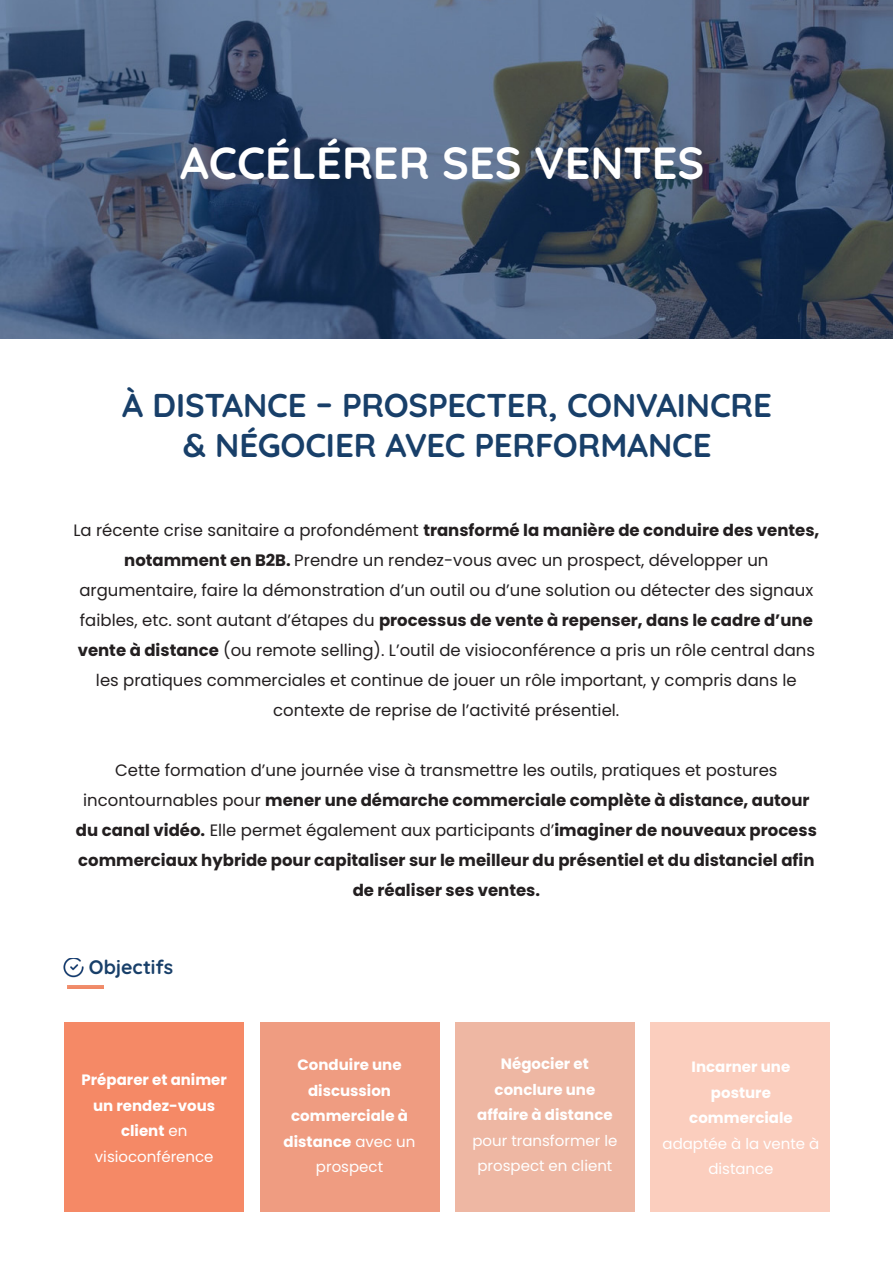
<style>
.page{position:relative;width:893px;height:1263px;background:#fff}
.page>*{position:absolute;margin:0;border:0;box-sizing:border-box;transform-origin:0 0}
.t1{font:300 45px "Quicksand";color:#fff}
.t2{font:300 33px "Quicksand";letter-spacing:-.005em;color:#183f69}
.t3{font:300 19.5px "Quicksand";letter-spacing:-.005em;color:#183f69}
.t4{font:16.5px/30px "Poppins";color:#231f20;text-align:center}
.t5{font:700 16.5px/30px "Poppins";color:#231f20;text-align:center}
.t6{font:700 15px/25.5px "Poppins";color:#fff;text-align:center}
.t7{font:15px/25.5px "Poppins";color:#fff;text-align:center}
.s1{font-weight:700}
.s2{font-weight:400}
</style>
<div class="page">
<img style="left:0;top:0;width:893px;height:339px">
<img style="left:67px;top:985px;width:36px;height:3px">
<div style="left:64px;top:1023px;width:180px;height:189px;background:#f58966"></div>
<div style="left:260px;top:1023px;width:179px;height:189px;background:#ef9c81"></div>
<div style="left:455px;top:1023px;width:180px;height:189px;background:#eeb7a3"></div>
<div style="left:650px;top:1023px;width:180px;height:189px;background:#fbcebe"></div>
<img style="left:63px;top:958px;width:21px;height:20px">
<p class="t1" style="left:180px;top:128px;width:526px">ACCÉLÉRER SES VENTES</p>
<p class="t2" style="left:122px;top:380px;width:651px">À DISTANCE – PROSPECTER, CONVAINCRE</p>
<p class="t2" style="left:183px;top:419px;width:530px">&amp; NÉGOCIER AVEC PERFORMANCE</p>
<p class="t4" style="left:73px;top:515px;width:747px">La récente crise sanitaire a profondément <span class="s1">transformé la manière de conduire des ventes, notamment en B2B.</span> Prendre un rendez-vous avec un prospect, développer un</p>
<p class="t4" style="left:78px;top:575px;width:739px">argumentaire, faire la démonstration d’un outil ou d’une solution ou détecter des signaux faibles, etc. sont autant d’étapes du <span class="s1">processus de vente à repenser, dans le cadre d’une vente à distance</span> (ou remote selling). L’outil de visioconférence a pris un rôle central dans les pratiques commerciales et continue de jouer un rôle important, y compris dans le contexte de reprise de l’activité présentiel.</p>
<p class="t4" style="left:115px;top:755px;width:664px">Cette formation d’une journée vise à transmettre les outils, pratiques et postures</p>
<p class="t5" style="left:76px;top:785px;width:742px"><span class="s2">incontournables pour</span> mener une démarche commerciale complète à distance, autour du canal vidéo. <span class="s2">Elle permet également aux participants d’</span>imaginer de nouveaux process commerciaux hybride pour capitaliser sur le meilleur du présentiel et du distanciel afin de réaliser ses ventes.</p>
<p class="t3" style="left:89px;top:952px;width:86px">Objectifs</p>
<p class="t6" style="left:82px;top:1067px;width:147px">Préparer et animer un rendez-vous client <span class="s2">en</span></p>
<p class="t7" style="left:95px;top:1144px;width:120px">visioconférence</p>
<p class="t6" style="left:297px;top:1052px;width:106px">Conduire une</p>
<p class="t6" style="left:308px;top:1078px;width:84px">discussion</p>
<p class="t6" style="left:284px;top:1103px;width:133px">commerciale à distance <span class="s2">avec un prospect</span></p>
<p class="t6" style="left:472px;top:1051px;width:147px">Négocier et conclure une affaire à distance <span class="s2">pour transformer le prospect en client</span></p>
<p class="t6" style="left:692px;top:1054px;width:100px">Incarner une</p>
<p class="t6" style="left:711px;top:1080px;width:61px">posture</p>
<p class="t6" style="left:689px;top:1105px;width:105px">commerciale</p>
<p class="t7" style="left:662px;top:1131px;width:158px">adaptée à la vente à distance</p>
</div>
